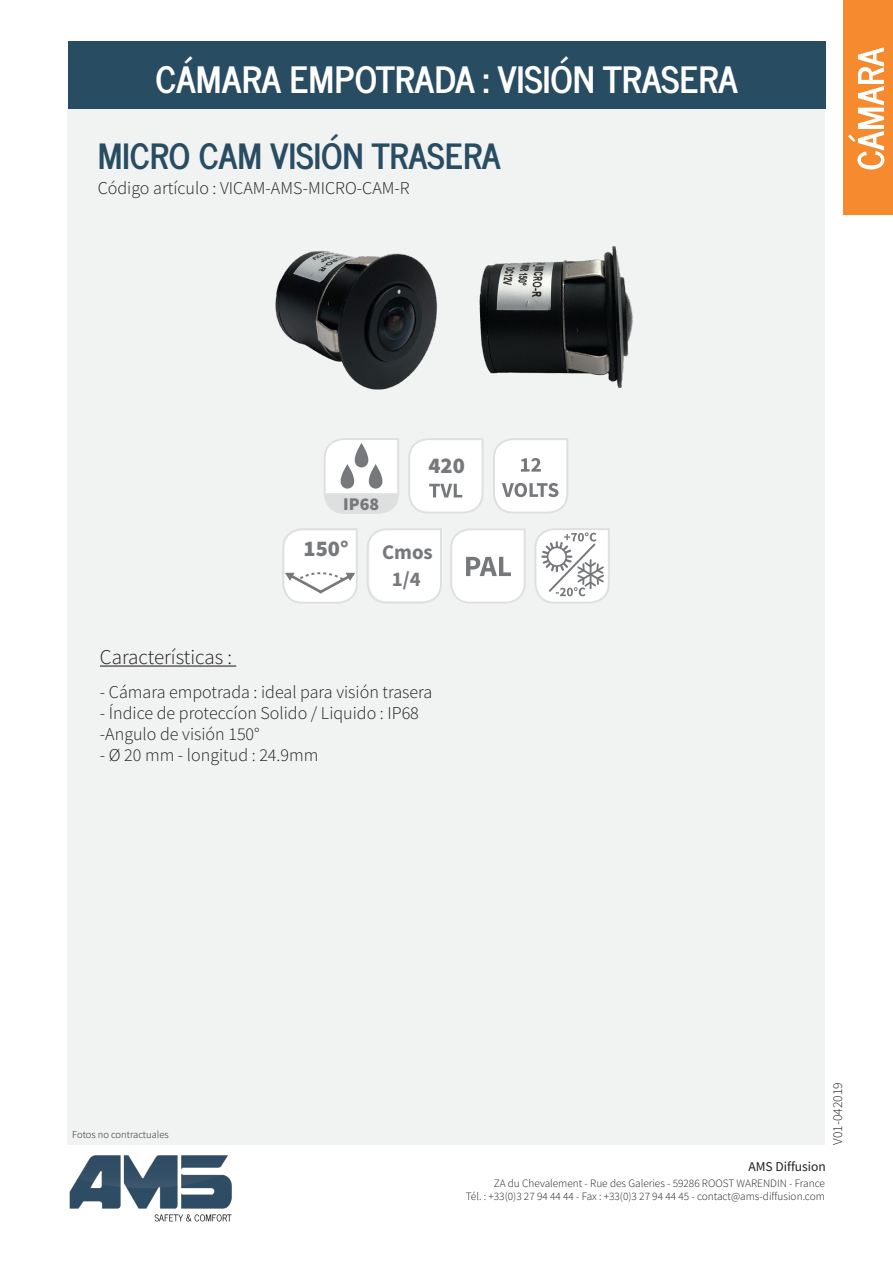
<style>
.page{position:relative;width:893px;height:1263px;background:#fff}
.page>*{position:absolute;margin:0;border:0;box-sizing:border-box;transform-origin:0 0}
.t1{font:700 36px "News Cycle";color:#fff}
.t2{font:700 34.5px "News Cycle";color:#284d63}
.t3{font:900 22.5px "Mada";color:#76787b}
.t4{font:300 21px "Mada";color:#231f20}
.t5{font:700 20.85px "Mada";color:#76787b}
.t6{font:300 18px "Mada";color:#231f20}
.t7{font:900 18px "Mada";color:#76787b}
.t8{font:13.5px "Mada";color:#231f20}
.t9{font:300 13.5px "Mada";color:#231f20}
.t10{font:300 11.25px/13.5px "Mada";color:#231f20;text-align:right}
.t11{font:300 10.5px "Mada";color:#231f20}
</style>
<div class="page">
<div style="left:68px;top:109px;width:757px;height:1036px;background:#f1f2f2"></div>
<div style="left:68px;top:41px;width:757px;height:67px;background:#284d63"></div>
<div style="left:844px;top:0;width:49px;height:215px;background:#f58b2e"></div>
<img style="left:69px;top:1155px;width:163px;height:67px">
<svg style="left:493px;top:438px;width:75px;height:75px"></svg>
<svg style="left:408px;top:438px;width:75px;height:75px"></svg>
<svg style="left:324px;top:438px;width:75px;height:75px"></svg>
<svg style="left:534px;top:528px;width:76px;height:76px"></svg>
<svg style="left:450px;top:528px;width:75px;height:75px"></svg>
<svg style="left:367px;top:528px;width:75px;height:76px"></svg>
<svg style="left:282px;top:528px;width:76px;height:76px"></svg>
<img style="left:275px;top:251px;width:163px;height:139px">
<img style="left:479px;top:246px;width:154px;height:142px">
<hr style="left:100px;top:665px;width:136px;height:1px;background:#231f20">
<svg style="left:848px;top:47px;width:36px;height:122px"></svg>
<p class="t1" style="left:155px;top:47px;width:584px">CÁMARA EMPOTRADA : VISIÓN TRASERA</p>
<p class="t2" style="left:98px;top:126px;width:405px">MICRO CAM VISIÓN TRASERA</p>
<p class="t6" style="left:98px;top:178px;width:314px">Código artículo : VICAM-AMS-MICRO-CAM-R</p>
<p class="t7" style="left:343px;top:493px;width:38px">IP68</p>
<p class="t3" style="left:428px;top:452px;width:38px">420</p>
<p class="t4" style="left:100px;top:646px;width:134px">Características :</p>
<p class="t3" style="left:304px;top:535px;width:46px">150°</p>
<p class="t5" style="left:382px;top:540px;width:52px">Cmos</p>
<p class="t5" style="left:392px;top:567px;width:31px">1/4</p>
<p class="t6" style="left:100px;top:682px;width:334px">- Cámara empotrada : ideal para visión trasera</p>
<p class="t6" style="left:100px;top:703px;width:320px">- Índice de proteccíon Solido / Liquido : IP68</p>
<p class="t6" style="left:100px;top:724px;width:161px">-Angulo de visión 150°</p>
<p class="t6" style="left:100px;top:745px;width:220px">- Ø 20 mm - longitud : 24.9mm</p>
<p class="t11" style="left:72px;top:1129px;width:98px">Fotos no contractuales</p>
<p class="t8" style="left:748px;top:1159px;width:79px">AMS Diffusion</p>
<p class="t10" style="left:466px;top:1177px;width:361px">ZA du Chevalement - Rue des Galeries - 59286 ROOST WARENDIN - France<br>Tél. : +33(0)3 27 94 44 44 - Fax : +33(0)3 27 94 44 45 - contact@ams-diffusion.com</p>
<p class="t9" style="left:830px;top:1145px;width:64px;rotate:-90deg">V01-042019</p>
</div>
